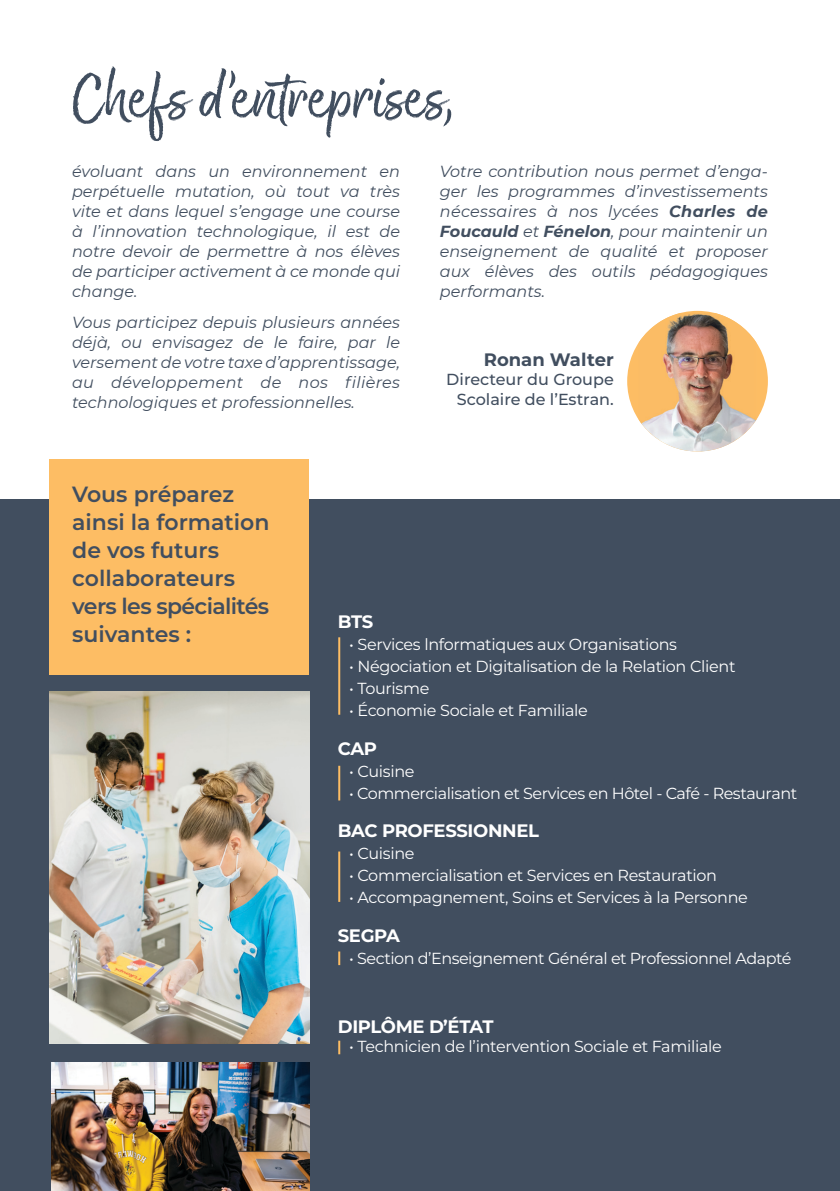
<style>
.page{position:relative;width:840px;height:1191px;background:#fff}
.page>*{position:absolute;margin:0;border:0;box-sizing:border-box;transform-origin:0 0}
.t1{font:74px "Mc Kesson Good Karma Upright";letter-spacing:-.02em;color:#414e5f}
.t2{font:600 22px/28px "Montserrat";color:#414e5f}
.t3{font:700 18px "Montserrat";letter-spacing:-.02em;color:#fff}
.t4{font:700 18px "Montserrat";color:#414e5f}
.t5{font:italic 16px/20px "Montserrat";color:#414e5f;text-align:justify}
.t6{font:16px "Montserrat";letter-spacing:-.02em;color:#fff}
.t7{font:500 16px/19.2px "Montserrat";color:#414e5f;text-align:right}
.s1{font-weight:700}
</style>
<div class="page">
<div style="left:0;top:499px;width:839px;height:692px;background:#414e5f"></div>
<div style="left:50px;top:459px;width:259px;height:216px;background:#fdbd64"></div>
<hr style="left:338px;top:637px;width:2px;height:77px;background:#fdbd64">
<hr style="left:338px;top:765px;width:2px;height:35px;background:#fdbd64">
<hr style="left:338px;top:851px;width:2px;height:51px;background:#fdbd64">
<svg style="left:338px;top:951px;width:2px;height:14px"></svg>
<svg style="left:338px;top:1040px;width:2px;height:14px"></svg>
<img style="left:50px;top:691px;width:259px;height:352px">
<img style="left:626px;top:311px;width:141px;height:140px;border-radius:50%">
<img style="left:638px;top:313px;width:41px;height:134px">
<img style="left:51px;top:1062px;width:258px;height:129px">
<h1 class="t1" style="left:73px;top:53px;width:385px">Chefs d’entreprises,</h1>
<p class="t5" style="left:72px;top:160px;width:329px">évoluant dans un environnement en perpétuelle mutation, où tout va très vite et dans lequel s’engage une course à l’innovation technologique, il est de notre devoir de permettre à nos élèves de participer activement à ce monde qui change.</p>
<p class="t5" style="left:72px;top:312px;width:329px">Vous participez depuis plusieurs années déjà, ou envisagez de le faire, par le versement de votre taxe d’apprentissage, au développement de nos filières technologiques et professionnelles.</p>
<p class="t5" style="left:439px;top:160px;width:329px">Votre contribution nous permet d’enga&shy;ger les programmes d’investissements nécessaires à nos lycées <span class="s1">Charles de Foucauld</span> et <span class="s1">Fénelon</span>, pour maintenir un enseignement de qualité et proposer aux élèves des outils pédagogiques performants.</p>
<p class="t4" style="left:483px;top:347px;width:131px">Ronan Walter</p>
<p class="t7" style="left:446px;top:369px;width:169px">Directeur du Groupe<br>Scolaire de l’Estran.</p>
<h2 class="t2" style="left:72px;top:479px;width:199px">Vous préparez ainsi la formation de vos futurs collaborateurs vers les spécialités suivantes :</h2>
<p class="t3" style="left:337px;top:608px;width:37px">BTS</p>
<p class="t6" style="left:349px;top:633px;width:329px">• Services lnformatiques aux Organisations</p>
<p class="t6" style="left:349px;top:655px;width:387px">• Négociation et Digitalisation de la Relation Client</p>
<p class="t6" style="left:349px;top:677px;width:82px">• Tourisme</p>
<p class="t6" style="left:349px;top:699px;width:240px">• Économie Sociale et Familiale</p>
<p class="t3" style="left:337px;top:735px;width:41px">CAP</p>
<p class="t6" style="left:349px;top:760px;width:67px">• Cuisine</p>
<p class="t6" style="left:349px;top:782px;width:449px">• Commercialisation et Services en Hôtel - Café - Restaurant</p>
<p class="t3" style="left:337px;top:818px;width:203px">BAC PROFESSIONNEL</p>
<p class="t6" style="left:349px;top:842px;width:67px">• Cuisine</p>
<p class="t6" style="left:349px;top:864px;width:369px">• Commercialisation et Services en Restauration</p>
<p class="t6" style="left:349px;top:886px;width:400px">• Accompagnement, Soins et Services à la Personne</p>
<p class="t3" style="left:337px;top:922px;width:64px">SEGPA</p>
<p class="t6" style="left:349px;top:947px;width:443px">• Section d’Enseignement Général et Professionnel Adapté</p>
<p class="t3" style="left:337px;top:1013px;width:157px">DIPLÔME D’ÉTAT</p>
<p class="t6" style="left:349px;top:1035px;width:374px">• Technicien de l’intervention Sociale et Familiale</p>
</div>
